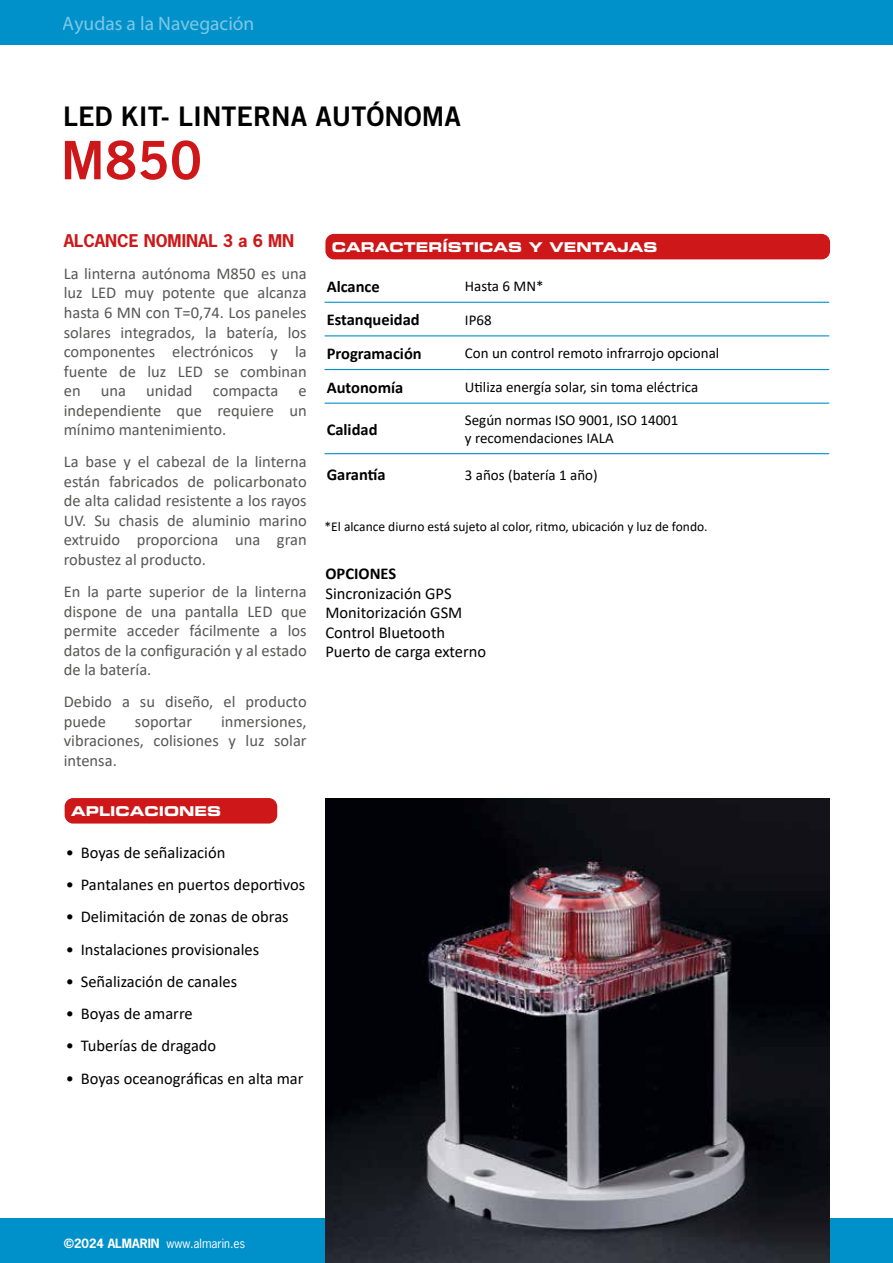
<style>
.page{position:relative;width:893px;height:1263px;background:#fff}
.page>*{position:absolute;margin:0;border:0;box-sizing:border-box;transform-origin:0 0}
.t1{font:53.1px "Trade Gothic LT Std Bd 2";color:#cd1719}
.t2{font:27px "Trade Gothic LT Std Bd 2";color:#000}
.t3{font:19.5px "Myriad Pro";color:#fff}
.t4{font:16.5px/19.5px "Calibri";color:#575756;text-align:justify}
.t5{font:16.5px/19.5px "Calibri";color:#000}
.t6{font:700 16.5px "Calibri";color:#000}
.t7{font:700 16.5px "News Gothic Std";color:#cd1719}
.t8{font:15px/18px "Calibri";color:#000}
.t9{font:13.5px "Calibri";color:#000}
.t10{font:13.5px "Eurostile Bold Extended Two";color:#fff}
.t11{font:12px "News Gothic Std";color:#fff}
.s1{font-weight:700}
</style>
<div class="page">
<div style="left:0;top:1218px;width:893px;height:45px;background:#0091ca"></div>
<div style="left:0;top:0;width:893px;height:45px;background:#0091ca"></div>
<div style="left:65px;top:798px;width:212px;height:25px;background:#cd1719;border-radius:9px"></div>
<div style="left:325px;top:234px;width:505px;height:25px;background:#cd1719;border-radius:9px"></div>
<hr style="left:325px;top:302px;width:140px;height:1px;background:#0091ca">
<hr style="left:465px;top:302px;width:364px;height:1px;background:#0091ca">
<hr style="left:325px;top:335px;width:140px;height:1px;background:#0091ca">
<hr style="left:465px;top:335px;width:364px;height:1px;background:#0091ca">
<hr style="left:325px;top:369px;width:140px;height:1px;background:#0091ca">
<hr style="left:465px;top:369px;width:364px;height:1px;background:#0091ca">
<hr style="left:325px;top:403px;width:140px;height:1px;background:#0091ca">
<hr style="left:465px;top:403px;width:364px;height:1px;background:#0091ca">
<hr style="left:325px;top:453px;width:140px;height:1px;background:#0091ca">
<hr style="left:465px;top:453px;width:364px;height:1px;background:#0091ca">
<img style="left:325px;top:798px;width:504px;height:465px">
<p class="t3" style="left:63px;top:11px;width:193px">Ayudas a la Navegación</p>
<h2 class="t2" style="left:63px;top:99px;width:399px">LED KIT- LINTERNA AUTÓNOMA</h2>
<h1 class="t1" style="left:61px;top:127px;width:143px">M850</h1>
<p class="t7" style="left:64px;top:230px;width:232px">ALCANCE NOMINAL 3 a 6 MN</p>
<p class="t4" style="left:64px;top:263px;width:244px">La linterna autónoma M850 es una luz LED muy potente que alcanza hasta 6 MN con T=0,74. Los paneles solares integrados, la batería, los componentes electrónicos y la fuente de luz LED se combinan en una unidad compacta e independiente que requiere un mínimo mantenimiento.</p>
<p class="t4" style="left:64px;top:452px;width:244px">La base y el cabezal de la linterna están fabricados de policarbonato de alta calidad resistente a los rayos UV. Su chasis de aluminio marino extruido proporciona una gran robustez al producto.</p>
<p class="t4" style="left:64px;top:581px;width:244px">En la parte superior de la linterna dispone de una pantalla LED que permite acceder fácilmente a los datos de la configuración y al estado de la batería.</p>
<p class="t4" style="left:64px;top:692px;width:244px">Debido a su diseño, el producto puede</p>
<p class="t4" style="left:64px;top:711px;width:244px;text-indent:157px">inmersiones, vibraciones, colisiones y luz solar intensa.</p>
<p class="t4" style="left:135px;top:711px;width:59px">soportar</p>
<p class="t10" style="left:71px;top:802px;width:152px">APLICACIONES</p>
<p class="t5" style="left:66px;top:842px;width:161px">• Boyas de señalización</p>
<p class="t5" style="left:66px;top:874px;width:241px">• Pantalanes en puertos deportivos</p>
<p class="t5" style="left:66px;top:907px;width:224px">• Delimitación de zonas de obras</p>
<p class="t5" style="left:66px;top:939px;width:195px">• Instalaciones provisionales</p>
<p class="t5" style="left:66px;top:971px;width:173px">• Señalización de canales</p>
<p class="t5" style="left:66px;top:1003px;width:128px">• Boyas de amarre</p>
<p class="t5" style="left:66px;top:1036px;width:152px">• Tuberías de dragado</p>
<p class="t5" style="left:66px;top:1068px;width:239px">• Boyas oceanográficas en alta mar</p>
<p class="t10" style="left:332px;top:237px;width:327px">CARACTERÍSTICAS Y VENTAJAS</p>
<p class="t6" style="left:327px;top:274px;width:55px">Alcance</p>
<p class="t8" style="left:465px;top:277px;width:80px">Hasta 6 MN*</p>
<p class="t6" style="left:327px;top:308px;width:94px">Estanqueidad</p>
<p class="t8" style="left:465px;top:310px;width:28px">IP68</p>
<p class="t6" style="left:327px;top:342px;width:97px">Programación</p>
<p class="t8" style="left:465px;top:344px;width:256px">Con un control remoto infrarrojo opcional</p>
<p class="t6" style="left:327px;top:375px;width:78px">Autonomía</p>
<p class="t8" style="left:465px;top:378px;width:235px">Utiliza energía solar, sin toma eléctrica</p>
<p class="t6" style="left:327px;top:417px;width:52px">Calidad</p>
<p class="t8" style="left:465px;top:411px;width:215px">Según normas ISO 9001, ISO 14001 y recomendaciones IALA</p>
<p class="t6" style="left:327px;top:463px;width:60px">Garantía</p>
<p class="t8" style="left:465px;top:465px;width:134px">3 años (batería 1 año)</p>
<p class="t9" style="left:325px;top:517px;width:385px">*El alcance diurno está sujeto al color, ritmo, ubicación y luz de fondo.</p>
<p class="t6" style="left:325px;top:562px;width:72px">OPCIONES</p>
<p class="t5" style="left:325px;top:583px;width:162px">Sincronización GPS<br>Monitorización GSM<br>Control Bluetooth<br>Puerto de carga externo</p>
<p class="t11" style="left:64px;top:1236px;width:183px"><span class="s1">©2024 ALMARIN</span> www.almarin.es</p>
</div>
